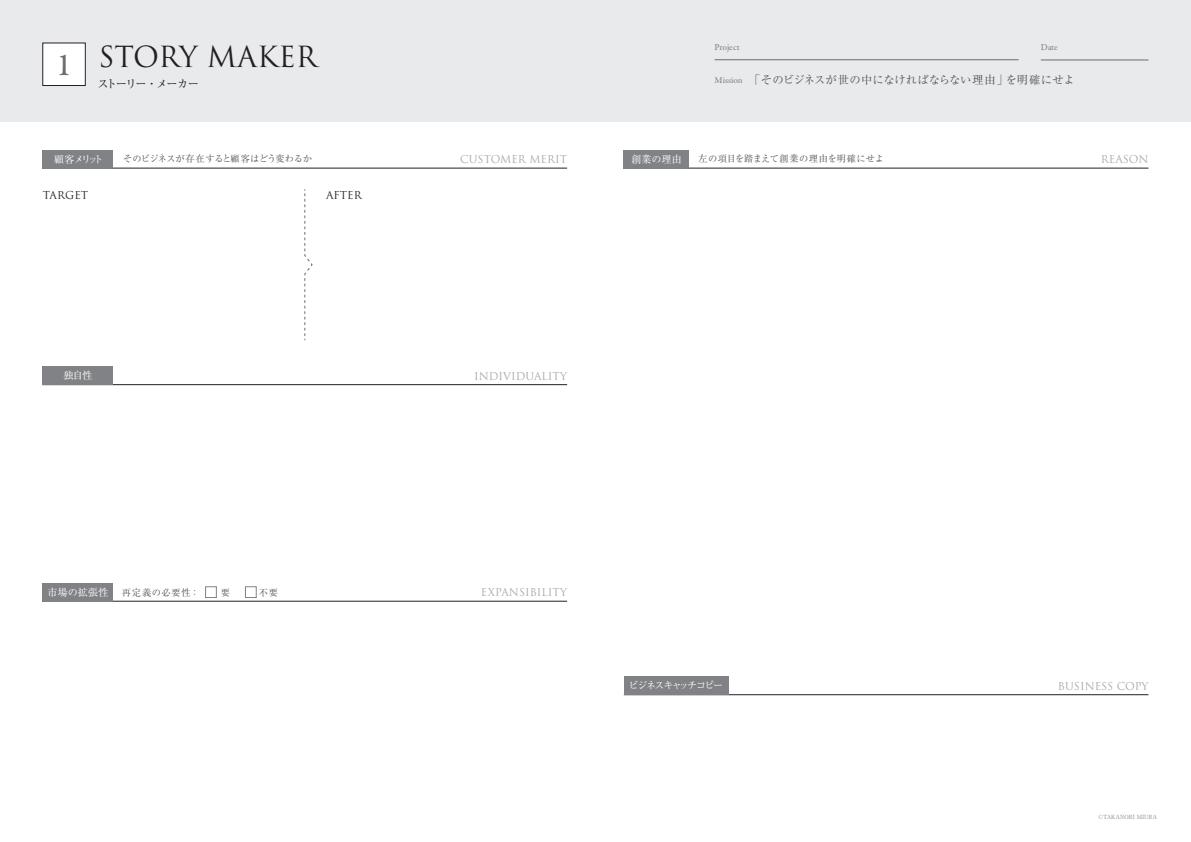
<style>
.page{position:relative;width:1191px;height:842px;background:#fff}
.page>*{position:absolute;margin:0;border:0;box-sizing:border-box;transform-origin:0 0}
.t1{font:500 32px "Garamond Premr Pro";color:#6c6d70}
.t2{font:28.3px "Trajan Pro";color:#231f20}
.t3{font:11.3px "Ryumin Pro";letter-spacing:-.005em;color:#57585a}
.t4{font:11.3px "Ryumin Pro";letter-spacing:-.125em;color:#231f20}
.t5{font:10.6px "Trajan Pro";color:#a8a9ad}
.t6{font:10.6px "Trajan Pro";color:#231f20}
.t7{font:10px "Ryumin Pro";letter-spacing:-.08em;color:#fff}
.t8{font:10px "Ryumin Pro";letter-spacing:-.14em;color:#fff}
.t9{font:9.2px "Ryumin Pro";letter-spacing:.02em;color:#57585a}
.t10{font:9.2px "Ryumin Pro";letter-spacing:-.04em;color:#57585a}
.t11{font:500 9.2px "Garamond Premr Pro";letter-spacing:-.005em;color:#808285}
.t12{font:9.2px "Ryumin Pro";letter-spacing:.09em;color:#57585a}
.t13{font:5.7px "Ryumin Pro";color:#808285}
</style>
<div class="page">
<div style="left:0;top:0;width:1191px;height:122px;background:#e9eaeb"></div>
<div style="left:43px;top:43px;width:42px;height:43px;background:#fff"></div>
<hr style="left:1040px;top:60px;width:108px;height:1px;background:#6c6d70">
<hr style="left:714px;top:60px;width:304px;height:1px;background:#6c6d70">
<hr style="left:43px;top:168px;width:524px;height:1px;background:#231f20">
<div style="left:43px;top:150px;width:70px;height:18px;background:#808285"></div>
<hr style="left:624px;top:694px;width:524px;height:1px;background:#231f20">
<div style="left:624px;top:676px;width:105px;height:19px;background:#808285"></div>
<hr style="left:43px;top:384px;width:524px;height:1px;background:#231f20">
<div style="left:43px;top:366px;width:70px;height:19px;background:#808285"></div>
<hr style="left:624px;top:168px;width:524px;height:1px;background:#231f20">
<div style="left:624px;top:150px;width:65px;height:18px;background:#808285"></div>
<svg style="left:304px;top:189px;width:8px;height:151px"></svg>
<hr style="left:43px;top:601px;width:524px;height:1px;background:#231f20">
<div style="left:43px;top:583px;width:70px;height:18px;background:#808285"></div>
<div style="left:205px;top:586px;width:12px;height:12px;border:1px solid #808285"></div>
<div style="left:245px;top:586px;width:11px;height:12px;border:1px solid #808285"></div>
<h1 class="t1" style="left:56px;top:45px;width:17px">1</h1>
<h2 class="t2" style="left:98px;top:39px;width:220px">STORY MAKER</h2>
<p class="t4" style="left:97px;top:75px;width:103px">ストーリー・メーカー</p>
<p class="t11" style="left:714px;top:42px;width:27px">Project</p>
<p class="t11" style="left:714px;top:75px;width:30px">Mission</p>
<p class="t11" style="left:1040px;top:42px;width:19px">Date</p>
<p class="t3" style="left:1005px;top:71px;width:71px">を明確にせよ</p>
<p class="t3" style="left:749px;top:71px;width:261px">「そのビジネスが世の中になければならない理由」</p>
<p class="t7" style="left:54px;top:151px;width:51px">顧客メリット</p>
<p class="t10" style="left:123px;top:152px;width:190px">そのビジネスが存在すると顧客はどう変わるか</p>
<p class="t5" style="left:460px;top:152px;width:108px">CUSTOMER MERIT</p>
<p class="t7" style="left:631px;top:151px;width:52px">創業の理由</p>
<p class="t9" style="left:698px;top:152px;width:187px">左の項目を踏まえて創業の理由を明確にせよ</p>
<p class="t5" style="left:1100px;top:152px;width:49px">REASON</p>
<p class="t6" style="left:43px;top:188px;width:47px">TARGET</p>
<p class="t6" style="left:326px;top:188px;width:37px">AFTER</p>
<p class="t7" style="left:63px;top:368px;width:30px">独自性</p>
<p class="t5" style="left:474px;top:369px;width:94px">INDIVIDUALITY</p>
<p class="t7" style="left:48px;top:584px;width:62px">市場の拡張性</p>
<p class="t12" style="left:122px;top:585px;width:79px">再定義の必要性：</p>
<p class="t9" style="left:221px;top:585px;width:11px">要</p>
<p class="t9" style="left:259px;top:585px;width:21px">不要</p>
<p class="t5" style="left:481px;top:585px;width:88px">EXPANSIBILITY</p>
<p class="t8" style="left:628px;top:678px;width:96px">ビジネスキャッチコピー</p>
<p class="t5" style="left:1057px;top:679px;width:92px">BUSINESS COPY</p>
<p class="t13" style="left:1098px;top:812px;width:60px">©TAKANORI MIURA</p>
</div>
